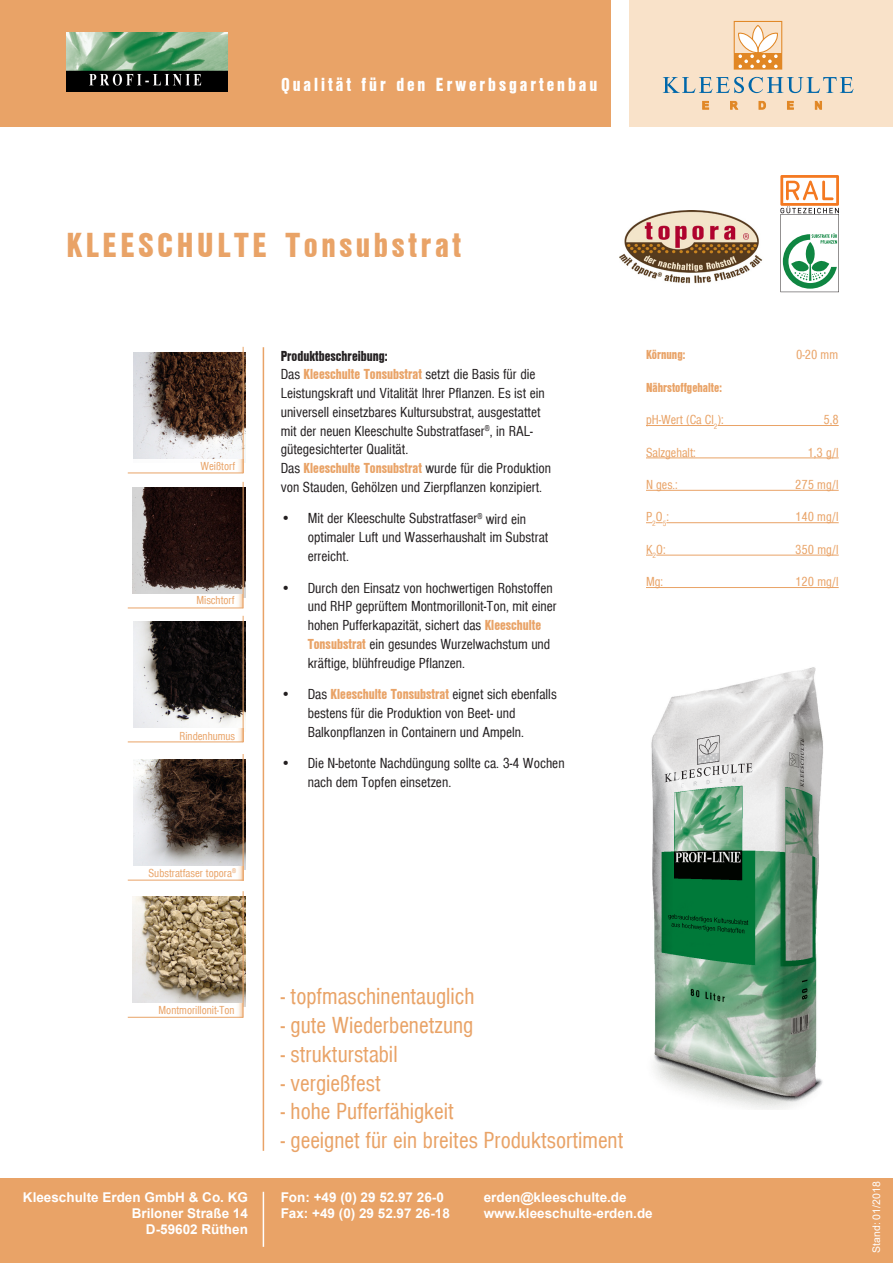
<style>
.page{position:relative;width:893px;height:1263px;background:#fff}
.page>*{position:absolute;margin:0;border:0;box-sizing:border-box;transform-origin:0 0}
.t1{font:36px "Nimbu San D Bla Con";letter-spacing:.1em;color:#e9a367}
.t2{font:24px "Nimbu San D Reg Con";color:#e9a367}
.t3{font:19.65px "Nimbu San D Bla Con";letter-spacing:.15em;color:#fff}
.t4{font:15px/18.8px "Nimbu San D Reg Con";color:#231f20}
.t5{font:15px "Nimbu San D Bla Con";color:#231f20}
.t6{font:700 13.5px/16.2px "Arial";color:#fff}
.t7{font:13.5px "Nimbu San D Reg Con";color:#e9a367}
.t8{font:13.5px "Nimbu San D Bla Con";color:#e9a367}
.t9{font:12px "Nimbu San D Reg Con";color:#e9a367}
.t10{font:10.5px "Arial";color:#fff}
.s1{font-family:"Nimbu San D Bla Con";color:#e9a367}
</style>
<div class="page">
<div style="left:0;top:0;width:611px;height:126px;background:#e9a367"></div>
<div style="left:629px;top:0;width:264px;height:126px;background:#f9e2c9"></div>
<img style="left:67px;top:33px;width:160px;height:59px">
<svg style="left:702px;top:101px;width:120px;height:8px"></svg>
<svg style="left:663px;top:77px;width:190px;height:16px"></svg>
<div style="left:734px;top:53px;width:48px;height:16px;background:#e18725"></div>
<svg style="left:752px;top:25px;width:11px;height:27px"></svg>
<div style="left:752px;top:25px;width:12px;height:28px;border:1px solid #e18725;border-radius:50%"></div>
<svg style="left:738px;top:32px;width:40px;height:36px"></svg>
<div style="left:734px;top:21px;width:48px;height:49px;border:1px solid #e18725"></div>
<div style="left:0;top:1178px;width:893px;height:85px;background:#e9a367"></div>
<hr style="left:263px;top:1192px;width:1px;height:55px;background:#fff">
<svg style="left:780px;top:175px;width:59px;height:117px"></svg>
<hr style="left:263px;top:347px;width:1px;height:804px;background:#e9a367">
<hr style="left:646px;top:425px;width:68px;height:1px;background:#e9a367">
<hr style="left:718px;top:425px;width:121px;height:1px;background:#e9a367">
<hr style="left:646px;top:457px;width:193px;height:1px;background:#e9a367">
<hr style="left:646px;top:490px;width:193px;height:1px;background:#e9a367">
<svg style="left:646px;top:522px;width:17px;height:1px"></svg>
<hr style="left:666px;top:522px;width:173px;height:1px;background:#e9a367">
<hr style="left:656px;top:555px;width:183px;height:1px;background:#e9a367">
<hr style="left:646px;top:587px;width:193px;height:1px;background:#e9a367">
<img style="left:619px;top:211px;width:144px;height:73px">
<img style="left:651px;top:667px;width:172px;height:443px">
<img style="left:133px;top:352px;width:113px;height:111px">
<div style="left:133px;top:459px;width:110px;height:14px;background:#fff"></div>
<hr style="left:243px;top:347px;width:1px;height:126px;background:#e9a367">
<hr style="left:128px;top:473px;width:115px;height:1px;background:#e9a367">
<img style="left:133px;top:487px;width:113px;height:110px">
<div style="left:133px;top:594px;width:110px;height:13px;background:#fff"></div>
<img style="left:133px;top:621px;width:113px;height:107px">
<img style="left:133px;top:760px;width:113px;height:110px">
<div style="left:133px;top:867px;width:110px;height:13px;background:#fff"></div>
<img style="left:133px;top:897px;width:112px;height:110px">
<div style="left:133px;top:1004px;width:110px;height:13px;background:#fff"></div>
<hr style="left:243px;top:482px;width:1px;height:126px;background:#e9a367">
<hr style="left:128px;top:608px;width:115px;height:1px;background:#e9a367">
<hr style="left:243px;top:616px;width:1px;height:126px;background:#e9a367">
<hr style="left:128px;top:741px;width:115px;height:1px;background:#e9a367">
<hr style="left:243px;top:754px;width:1px;height:126px;background:#e9a367">
<hr style="left:128px;top:880px;width:115px;height:1px;background:#e9a367">
<hr style="left:243px;top:891px;width:1px;height:127px;background:#e9a367">
<hr style="left:128px;top:1017px;width:115px;height:1px;background:#e9a367">
<h3 class="t3" style="left:281px;top:74px;width:318px">Qualität für den Erwerbsgartenbau</h3>
<h1 class="t1" style="left:67px;top:225px;width:396px">KLEESCHULTE Tonsubstrat</h1>
<p class="t9" style="left:200px;top:459px;width:36px">Weißtorf</p>
<p class="t9" style="left:196px;top:594px;width:40px">Mischtorf</p>
<p class="t9" style="left:180px;top:729px;width:57px">Rindenhumus</p>
<p class="t9" style="left:149px;top:866px;width:89px">Substratfaser topora<sup>®</sup></p>
<p class="t5" style="left:281px;top:347px;width:108px">Produktbeschreibung:</p>
<p class="t4" style="left:281px;top:365px;width:272px">Das <span class="s1">Kleeschulte Tonsubstrat</span> setzt die Basis für die Leistungskraft und Vitalität Ihrer Pflanzen. Es ist ein universell einsetzbares Kultursubstrat, ausgestattet mit der neuen Kleeschulte Substratfaser<sup>®</sup>, in RAL&shy;gütegesichterter Qualität.<br>Das <span class="s1">Kleeschulte Tonsubstrat</span> wurde für die Produktion von Stauden, Gehölzen und Zierpflanzen konzipiert.</p>
<p class="t4" style="left:308px;top:509px;width:242px;text-indent:-27px">• Mit der Kleeschulte Substratfaser<sup>®</sup> wird ein optimaler Luft und Wasserhaushalt im Substrat erreicht.</p>
<p class="t4" style="left:308px;top:578px;width:251px;text-indent:-27px">• Durch den Einsatz von hochwertigen Rohstoffen und RHP geprüftem Montmorillonit-Ton, mit einer hohen Pufferkapazität, sichert das <span class="s1">Kleeschulte Tonsubstrat</span> ein gesundes Wurzelwachstum und kräftige, blühfreudige Pflanzen.</p>
<p class="t4" style="left:308px;top:684px;width:251px;text-indent:-27px">• Das <span class="s1">Kleeschulte Tonsubstrat</span> eignet sich ebenfalls bestens für die Produktion von Beet- und<br>Balkonpflanzen in Containern und Ampeln.</p>
<p class="t4" style="left:308px;top:753px;width:258px;text-indent:-27px">• Die N-betonte Nachdüngung sollte ca. 3-4 Wochen nach dem Topfen einsetzen.</p>
<p class="t8" style="left:646px;top:347px;width:41px">Körnung:</p>
<p class="t7" style="left:796px;top:348px;width:44px">0-20 mm</p>
<p class="t8" style="left:646px;top:380px;width:77px">Nährstoffgehalte:</p>
<p class="t7" style="left:646px;top:412px;width:79px">pH-Wert (Ca Cl<sub>2</sub>):</p>
<p class="t7" style="left:823px;top:412px;width:17px">5,8</p>
<p class="t7" style="left:646px;top:445px;width:51px">Salzgehalt:</p>
<p class="t7" style="left:808px;top:445px;width:33px">1,3 g/l</p>
<p class="t7" style="left:646px;top:477px;width:33px">N ges.:</p>
<p class="t7" style="left:795px;top:477px;width:45px">275 mg/l</p>
<p class="t7" style="left:646px;top:510px;width:24px">P<sub>2</sub>O<sub>5</sub>:</p>
<p class="t7" style="left:795px;top:510px;width:45px">140 mg/l</p>
<p class="t7" style="left:646px;top:542px;width:21px">K<sub>2</sub>O:</p>
<p class="t7" style="left:795px;top:542px;width:45px">350 mg/l</p>
<p class="t7" style="left:646px;top:574px;width:19px">Mg:</p>
<p class="t7" style="left:795px;top:574px;width:45px">120 mg/l</p>
<p class="t9" style="left:159px;top:1003px;width:77px">Montmorillonit-Ton</p>
<h2 class="t2" style="left:281px;top:983px;width:195px">- topfmaschinentauglich</h2>
<h2 class="t2" style="left:281px;top:1012px;width:194px">- gute Wiederbenetzung</h2>
<h2 class="t2" style="left:281px;top:1041px;width:118px">- strukturstabil</h2>
<h2 class="t2" style="left:281px;top:1070px;width:102px">- vergießfest</h2>
<h2 class="t2" style="left:281px;top:1099px;width:175px">- hohe Pufferfähigkeit</h2>
<h2 class="t2" style="left:281px;top:1127px;width:344px">- geeignet für ein breites Produktsortiment</h2>
<p class="t6" style="left:23px;top:1189px;width:227px;text-align:right">Kleeschulte Erden GmbH &amp; Co. KG<br>Briloner Straße 14<br>D-59602 Rüthen</p>
<p class="t6" style="left:484px;top:1189px;width:171px">erden@kleeschulte.de www.kleeschulte-erden.de</p>
<p class="t6" style="left:281px;top:1189px;width:171px">Fon: +49 (0) 29 52.97 26-0<br>Fax: +49 (0) 29 52.97 26-18</p>
<p class="t10" style="left:869px;top:1253px;width:73px;rotate:-90deg">Stand: 01/2018</p>
</div>
